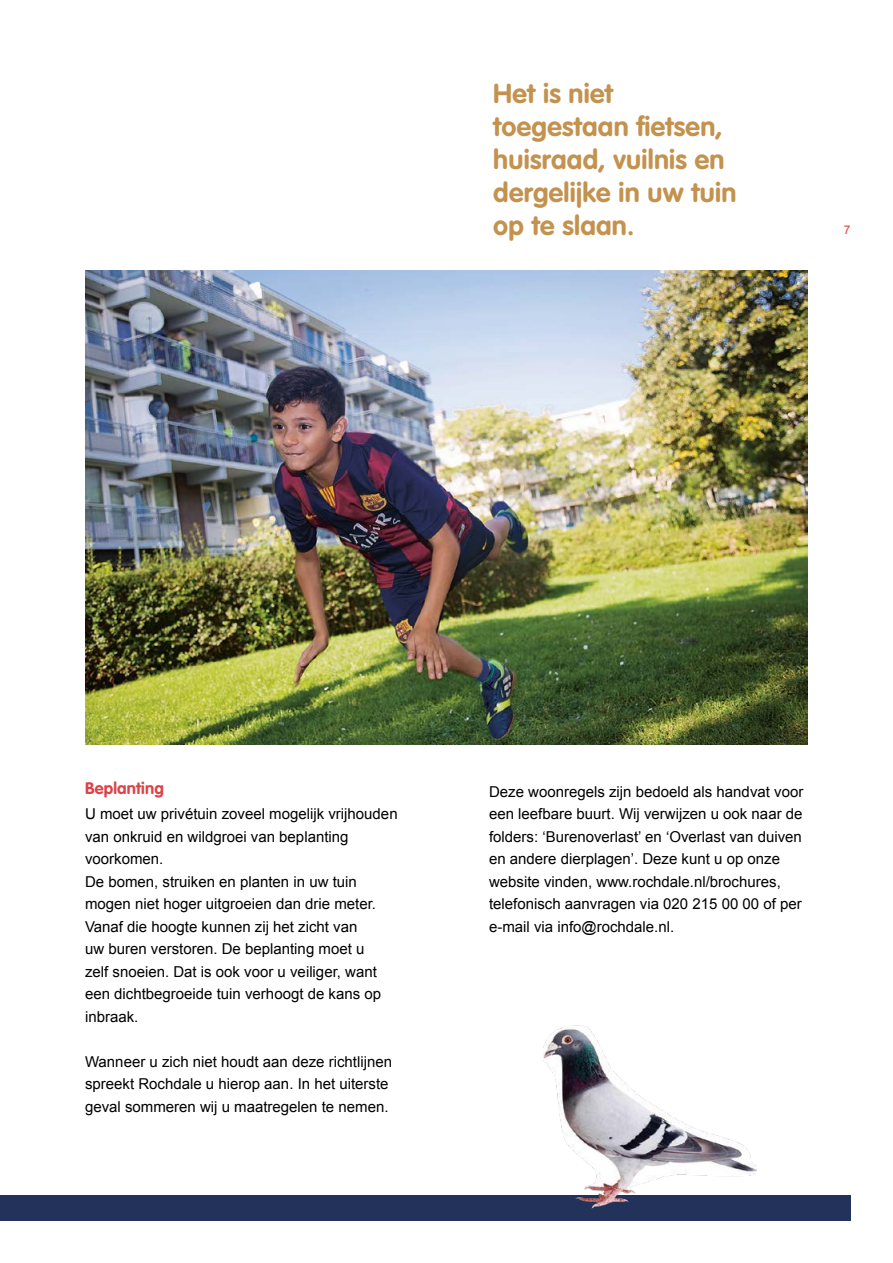
<style>
.page{position:relative;width:893px;height:1263px;background:#fff}
.page>*{position:absolute;margin:0;border:0;box-sizing:border-box;transform-origin:0 0}
.t1{font:700 27px/33px "VAG Rounded";letter-spacing:.01em;color:#c4924f}
.t2{font:700 16.5px "VAG Rounded";letter-spacing:.01em;color:#db4447}
.t3{font:15px/22.5px "Arial";color:#000}
.t4{font:12px "Arial";color:#db4447}
</style>
<div class="page">
<div style="left:0;top:1195px;width:850px;height:25px;background:#22325a"></div>
<img style="left:85px;top:270px;width:723px;height:474px">
<img style="left:544px;top:1025px;width:212px;height:184px">
<h1 class="t1" style="left:493px;top:78px;width:245px">Het is niet toegestaan fietsen, huisraad, vuilnis en dergelijke in uw tuin op te slaan.</h1>
<p class="t4" style="left:844px;top:222px;width:8px">7</p>
<p class="t2" style="left:85px;top:778px;width:80px">Beplanting</p>
<p class="t3" style="left:85px;top:803px;width:314px">U moet uw privétuin zoveel mogelijk vrijhouden van onkruid en wildgroei van beplanting voorkomen.<br>De bomen, struiken en planten in uw tuin mogen niet hoger uitgroeien dan drie meter.<br>Vanaf die hoogte kunnen zij het zicht van<br>uw buren verstoren. De beplanting moet u<br>zelf snoeien. Dat is ook voor u veiliger, want een dichtbegroeide tuin verhoogt de kans op inbraak.</p>
<p class="t3" style="left:85px;top:1050px;width:309px">Wanneer u zich niet houdt aan deze richtlijnen spreekt Rochdale u hierop aan. In het uiterste geval sommeren wij u maatregelen te nemen.</p>
<p class="t3" style="left:489px;top:780px;width:316px">Deze woonregels zijn bedoeld als handvat voor een leefbare buurt. Wij verwijzen u ook naar de folders: ‘Burenoverlast’ en ‘Overlast van duiven en andere dierplagen’. Deze kunt u op onze website vinden, www.rochdale.nl/brochures, telefonisch aanvragen via 020 215 00 00 of per e-mail via info@rochdale.nl.</p>
</div>
